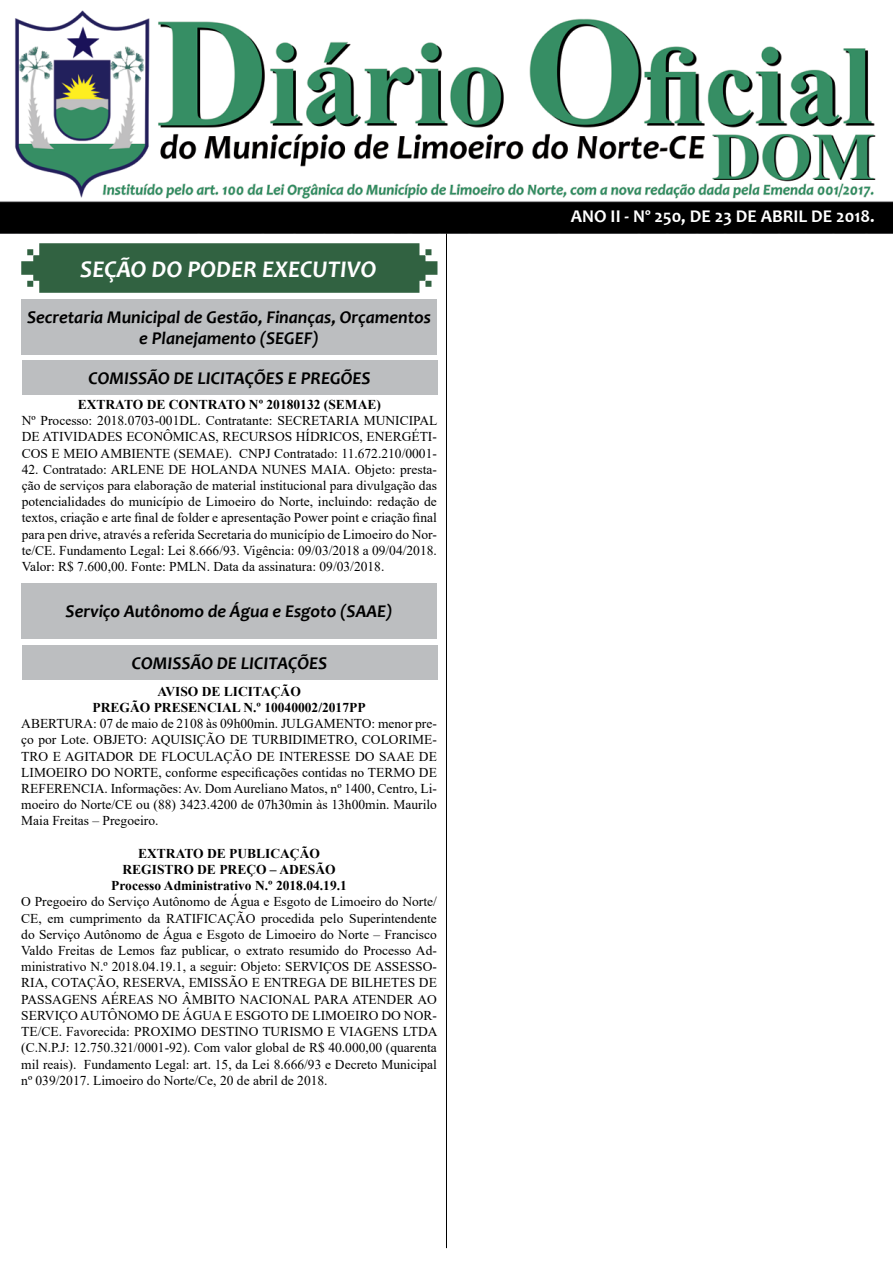
<style>
.page{position:relative;width:893px;height:1263px;background:#fff}
.page>*{position:absolute;margin:0;border:0;box-sizing:border-box;transform-origin:0 0}
.t1{font:italic 700 24px "Candara";color:#fff}
.t2{font:italic 700 18px/21.6px "Candara";color:#000;text-align:center}
.t3{font:700 18px "Candara";color:#fff}
.t4{font:13.5px/16.2px "Times New Roman";color:#000;text-align:justify}
.t5{font:700 13.5px/16.2px "Times New Roman";color:#000;text-align:center}
</style>
<div class="page">
<img style="left:0;top:10px;width:893px;height:224px">
<svg style="left:21px;top:243px;width:416px;height:50px;background:#3c6a4b"></svg>
<hr style="left:446px;top:233px;width:1px;height:1015px;background:#000">
<div style="left:21px;top:583px;width:416px;height:56px;background:#bcbec0"></div>
<div style="left:22px;top:645px;width:415px;height:34px;background:#bcbec0"></div>
<div style="left:21px;top:299px;width:416px;height:56px;background:#bcbec0"></div>
<div style="left:22px;top:360px;width:415px;height:34px;background:#bcbec0"></div>
<h1 class="t1" style="left:80px;top:254px;width:298px">SEÇÃO DO PODER EXECUTIVO</h1>
<h2 class="t2" style="left:27px;top:306px;width:405px">Secretaria Municipal de Gestão, Finanças, Orçamentos e Planejamento (SEGEF)</h2>
<h2 class="t2" style="left:89px;top:367px;width:283px">COMISSÃO DE LICITAÇÕES E PREGÕES</h2>
<p class="t5" style="left:78px;top:396px;width:305px">EXTRATO DE CONTRATO Nº 20180132 (SEMAE)</p>
<p class="t4" style="left:22px;top:412px;width:417px">Nº Processo: 2018.0703-001DL. Contratante: SECRETARIA MUNICIPAL DE ATIVIDADES ECONÔMICAS, RECURSOS HÍDRICOS, ENERGÉTI-COS E MEIO AMBIENTE (SEMAE). CNPJ Contratado: 11.672.210/0001-</p>
<p class="t4" style="left:22px;top:461px;width:417px">42. Contratado: ARLENE DE HOLANDA NUNES MAIA. Objeto: presta&shy;ção de serviços para elaboração de material institucional para divulgação das potencialidades do município de Limoeiro do Norte, incluindo: redação de textos, criação e arte final de folder e apresentação Power point e criação final para pen drive, através a referida Secretaria do município de Limoeiro do Nor&shy;te/CE. Fundamento Legal: Lei 8.666/93. Vigência: 09/03/2018 a 09/04/2018.<br>Valor: R$ 7.600,00. Fonte: PMLN. Data da assinatura: 09/03/2018.</p>
<h2 class="t2" style="left:66px;top:600px;width:328px">Serviço Autônomo de Água e Esgoto (SAAE)</h2>
<h2 class="t2" style="left:132px;top:652px;width:197px">COMISSÃO DE LICITAÇÕES</h2>
<p class="t5" style="left:93px;top:683px;width:274px">AVISO DE LICITAÇÃO<br>PREGÃO PRESENCIAL N.º 10040002/2017PP</p>
<p class="t4" style="left:21px;top:715px;width:417px">ABERTURA: 07 de maio de 2108 às 09h00min. JULGAMENTO: menor pre&shy;ço por Lote. OBJETO: AQUISIÇÃO DE TURBIDIMETRO, COLORIME-TRO E AGITADOR DE FLOCULAÇÃO DE INTERESSE DO SAAE DE LIMOEIRO DO NORTE, conforme especificações contidas no TERMO DE REFERENCIA. Informações: Av. Dom Aureliano Matos, nº 1400, Centro, Li&shy;moeiro do Norte/CE ou (88) 3423.4200 de 07h30min às 13h00min. Maurilo Maia Freitas – Pregoeiro.</p>
<p class="t5" style="left:111px;top:845px;width:237px">EXTRATO DE PUBLICAÇÃO<br>REGISTRO DE PREÇO – ADESÃO<br>Processo Administrativo N.º 2018.04.19.1</p>
<p class="t4" style="left:21px;top:893px;width:418px">O Pregoeiro do Serviço Autônomo de Água e Esgoto de Limoeiro do Norte/ CE, em cumprimento da RATIFICAÇÃO procedida pelo Superintendente do Serviço Autônomo de Água e Esgoto de Limoeiro do Norte – Francisco Valdo Freitas de Lemos faz publicar, o extrato resumido do Processo Ad&shy;ministrativo N.º 2018.04.19.1, a seguir: Objeto: SERVIÇOS DE ASSESSO-RIA, COTAÇÃO, RESERVA, EMISSÃO E ENTREGA DE BILHETES DE PASSAGENS AÉREAS NO ÂMBITO NACIONAL PARA ATENDER AO SERVIÇO AUTÔNOMO DE ÁGUA E ESGOTO DE LIMOEIRO DO NOR-TE/CE. Favorecida: PROXIMO DESTINO TURISMO E VIAGENS LTDA (C.N.P.J: 12.750.321/0001-92). Com valor global de R$ 40.000,00 (quarenta mil reais). Fundamento Legal: art. 15, da Lei 8.666/93 e Decreto Municipal nº 039/2017. Limoeiro do Norte/Ce, 20 de abril de 2018.</p>
<h2 class="t3" style="left:571px;top:205px;width:305px">ANO II - Nº 250, DE 23 DE ABRIL DE 2018.</h2>
</div>
